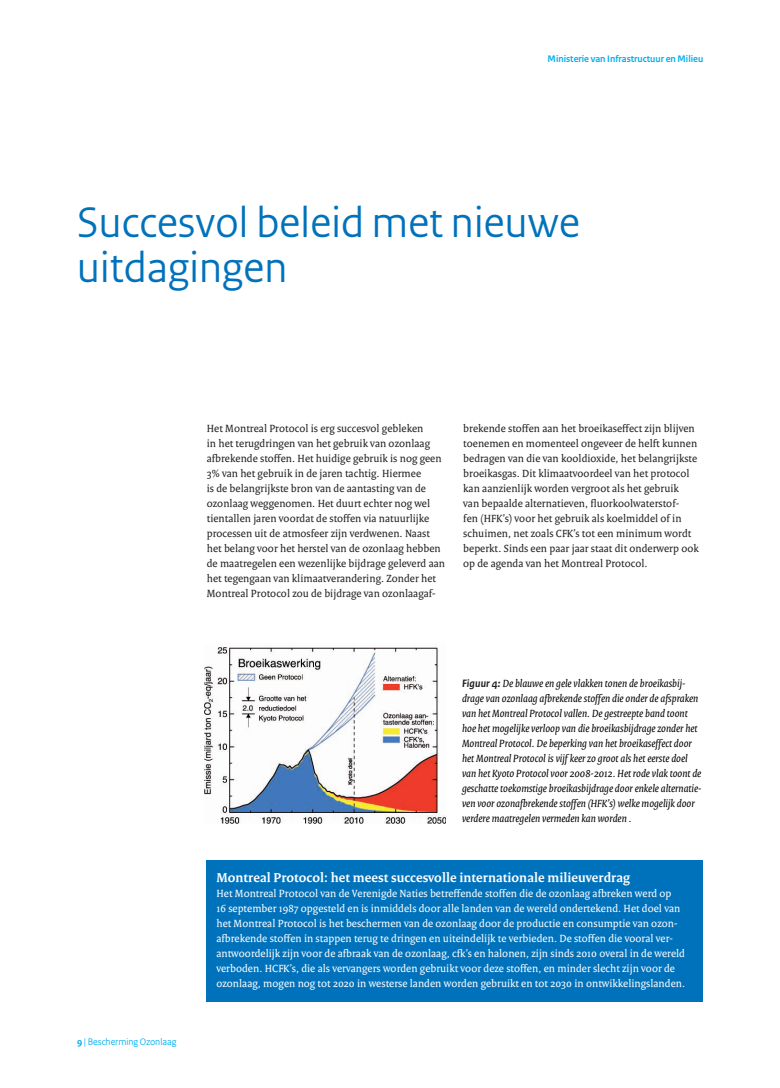
<style>
.page{position:relative;width:780px;height:1088px;background:#fff}
.page>*{position:absolute;margin:0;border:0;box-sizing:border-box;transform-origin:0 0}
.t1{font:45px/45px "Rijksoverheid Sans";letter-spacing:.005em;color:#0072bc}
.t2{font:700 13.75px "Rijksoverheid Serif";letter-spacing:.005em;color:#fff}
.t3{font:11.25px/15px "Rijksoverheid Serif";letter-spacing:.005em;color:#231f20}
.t4{font:11.25px/15px "Rijksoverheid Serif";letter-spacing:.005em;color:#fff}
.t5{font:italic 11.25px/15px "Rijksoverheid Serif";letter-spacing:.005em;color:#000}
.t6{font:700 10px "Rijksoverheid Sans";color:#00aeef}
.t7{font:10px "Rijksoverheid Sans";color:#00aeef}
.s1{font-family:"Rijksoverheid Sans Text";font-weight:700;color:#231f20}
.s2{font-weight:700}
</style>
<div class="page">
<div style="left:206px;top:860px;width:496px;height:142px;background:#0072bc"></div>
<img style="left:204px;top:647px;width:241px;height:176px">
<p class="t6" style="left:547px;top:53px;width:157px">Ministerie van Infrastructuur en Milieu</p>
<h1 class="t1" style="left:77px;top:201px;width:504px">Succesvol beleid met nieuwe uitdagingen</h1>
<p class="t3" style="left:207px;top:421px;width:240px">Het Montreal Protocol is erg succesvol gebleken<br>in het terugdringen van het gebruik van ozonlaag afbrekende stoffen. Het huidige gebruik is nog geen 3% van het gebruik in de jaren tachtig. Hiermee<br>is de belangrijkste bron van de aantasting van de ozonlaag weggenomen. Het duurt echter nog wel tientallen jaren voordat de stoffen via natuurlijke processen uit de atmosfeer zijn verdwenen. Naast het belang voor het herstel van de ozonlaag hebben de maatregelen een wezenlijke bijdrage geleverd aan het tegengaan van klimaatverandering. Zonder het Montreal Protocol zou de bijdrage van ozonlaagaf-</p>
<p class="t3" style="left:463px;top:421px;width:237px">brekende stoffen aan het broeikaseffect zijn blijven toenemen en momenteel ongeveer de helft kunnen bedragen van die van kooldioxide, het belangrijkste broeikasgas. Dit klimaatvoordeel van het protocol kan aanzienlijk worden vergroot als het gebruik<br>van bepaalde alternatieven, fluorkoolwaterstof-<br>fen (HFK’s) voor het gebruik als koelmiddel of in schuimen, net zoals CFK’s tot een minimum wordt beperkt. Sinds een paar jaar staat dit onderwerp ook op de agenda van het Montreal Protocol.</p>
<p class="t5" style="left:462px;top:676px;width:241px"><span class="s1">Figuur 4:</span> De blauwe en gele vlakken tonen de broeikasbij&shy;drage van ozonlaag afbrekende stoffen die onder de afspraken van het Montreal Protocol vallen. De gestreepte band toont hoe het mogelijke verloop van die broeikasbijdrage zonder het Montreal Protocol. De beperking van het broeikaseffect door het Montreal Protocol is vijf keer zo groot als het eerste doel van het Kyoto Protocol voor 2008-2012. Het rode vlak toont de geschatte toekomstige broeikasbijdrage door enkele alternatie&shy;ven voor ozonafbrekende stoffen (HFK’s) welke mogelijk door verdere maatregelen vermeden kan worden .</p>
<p class="t7" style="left:77px;top:1035px;width:101px"><span class="s2">9</span> | Bescherming Ozonlaag</p>
<p class="t2" style="left:216px;top:869px;width:415px">Montreal Protocol: het meest succesvolle internationale milieuverdrag</p>
<p class="t4" style="left:216px;top:886px;width:470px">Het Montreal Protocol van de Verenigde Naties betreffende stoffen die de ozonlaag afbreken werd op<br>16 september 1987 opgesteld en is inmiddels door alle landen van de wereld ondertekend. Het doel van het Montreal Protocol is het beschermen van de ozonlaag door de productie en consumptie van ozon&shy;afbrekende stoffen in stappen terug te dringen en uiteindelijk te verbieden. De stoffen die vooral ver&shy;antwoordelijk zijn voor de afbraak van de ozonlaag, cfk’s en halonen, zijn sinds 2010 overal in de wereld verboden. HCFK’s, die als vervangers worden gebruikt voor deze stoffen, en minder slecht zijn voor de ozonlaag, mogen nog tot 2020 in westerse landen worden gebruikt en tot 2030 in ontwikkelingslanden.</p>
</div>
